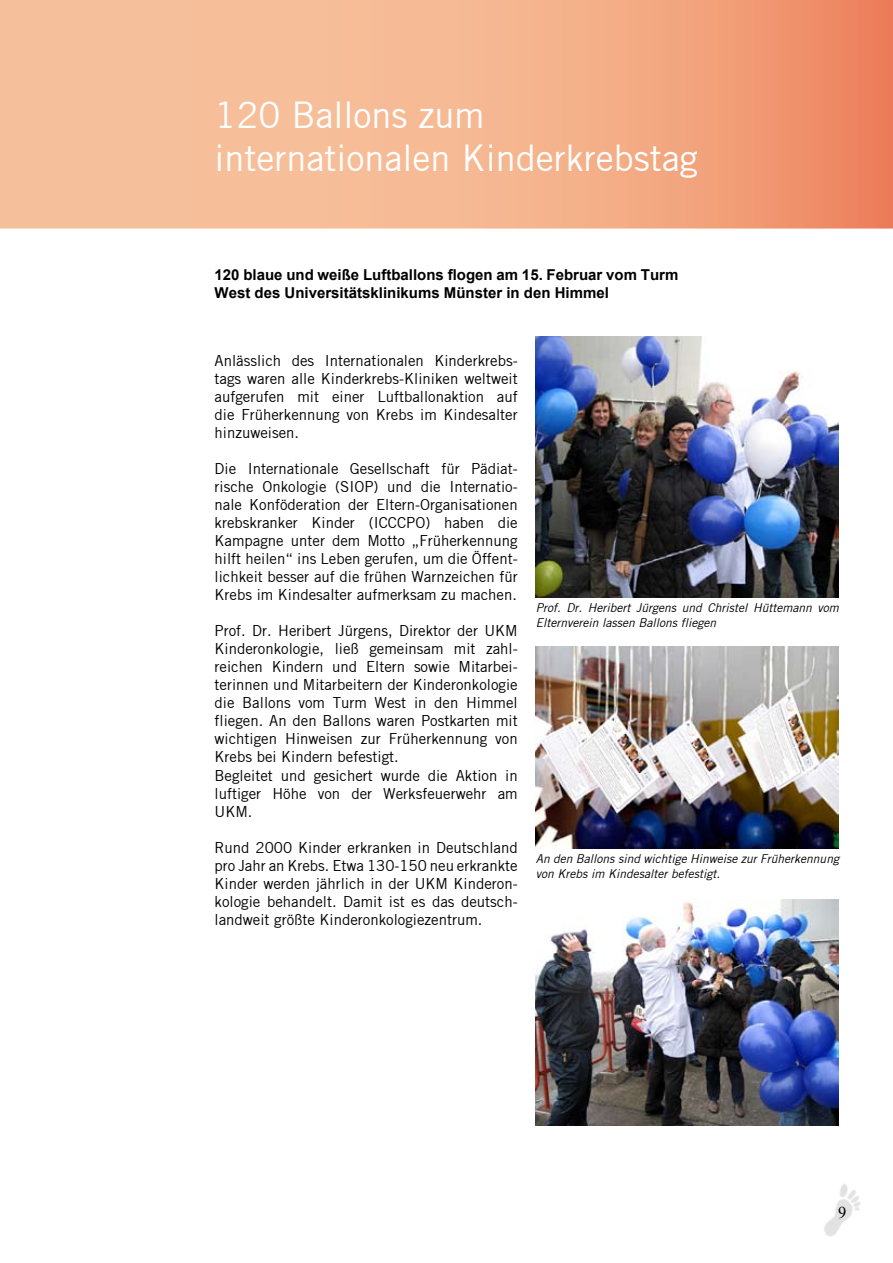
<style>
.page{position:relative;width:893px;height:1263px;background:#fff}
.page>*{position:absolute;margin:0;border:0;box-sizing:border-box;transform-origin:0 0}
.t1{font:36px/43.2px "Trade Gothic";color:#fff}
.t2{font:16.5px "Times New Roman";color:#000}
.t3{font:15px/18px "Trade Gothic";color:#000;text-align:justify}
.t4{font:700 15px/18px "Arial";color:#000}
.t5{font:italic 12px/14.4px "Trade Gothic";color:#000}
</style>
<div class="page">
<svg style="left:0;top:0;width:893px;height:229px;background:#f4b08b"></svg>
<img style="left:824px;top:1184px;width:37px;height:53px">
<img style="left:536px;top:337px;width:302px;height:260px">
<img style="left:536px;top:899px;width:303px;height:226px">
<img style="left:536px;top:647px;width:303px;height:201px">
<h1 class="t1" style="left:215px;top:93px;width:485px">120 Ballons zum internationalen Kinderkrebstag</h1>
<p class="t4" style="left:215px;top:266px;width:465px">120 blaue und weiße Luftballons flogen am 15. Februar vom Turm<br>West des Universitätsklinikums Münster in den Himmel</p>
<p class="t3" style="left:215px;top:352px;width:305px">Anlässlich des Internationalen Kinderkrebs&shy;tags waren alle Kinderkrebs-Kliniken weltweit aufgerufen mit einer Luftballonaktion auf die Früherkennung von Krebs im Kindesalter hinzuweisen.</p>
<p class="t3" style="left:215px;top:460px;width:305px">Die Internationale Gesellschaft für Pädiat&shy;rische Onkologie (SIOP) und die Internatio&shy;nale Konföderation der Eltern-Organisationen krebskranker Kinder (ICCCPO) haben die Kampagne unter dem Motto „Früherkennung hilft heilen“ ins Leben gerufen, um die Öffent&shy;lichkeit besser auf die frühen Warnzeichen für Krebs im Kindesalter aufmerksam zu machen.</p>
<p class="t3" style="left:215px;top:622px;width:305px;text-align:left">Prof. Dr. Heribert Jürgens, Direktor der UKM Kinderonkologie, ließ gemeinsam mit zahl&shy;reichen Kindern und Eltern sowie Mitarbei&shy;terinnen und Mitarbeitern der Kinderonkologie die Ballons vom Turm West in den Himmel fliegen. An den Ballons waren Postkarten mit wichtigen Hinweisen zur Früherkennung von Krebs bei Kindern befestigt.<br>Begleitet und gesichert wurde die Aktion in luftiger Höhe von der Werksfeuerwehr am UKM.</p>
<p class="t3" style="left:215px;top:838px;width:305px">Rund 2000 Kinder erkranken in Deutschland pro Jahr an Krebs. Etwa 130-150 neu erkrankte Kinder werden jährlich in der UKM Kinderon&shy;kologie behandelt. Damit ist es das deutsch&shy;landweit größte Kinderonkologiezentrum.</p>
<p class="t5" style="left:536px;top:601px;width:305px">Prof. Dr. Heribert Jürgens und Christel Hüttemann vom<br>Elternverein lassen Ballons fliegen</p>
<p class="t5" style="left:536px;top:852px;width:305px">An den Ballons sind wichtige Hinweise zur Früherkennung von Krebs im Kindesalter befestigt.</p>
<p class="t2" style="left:838px;top:1201px;width:10px">9</p>
</div>
